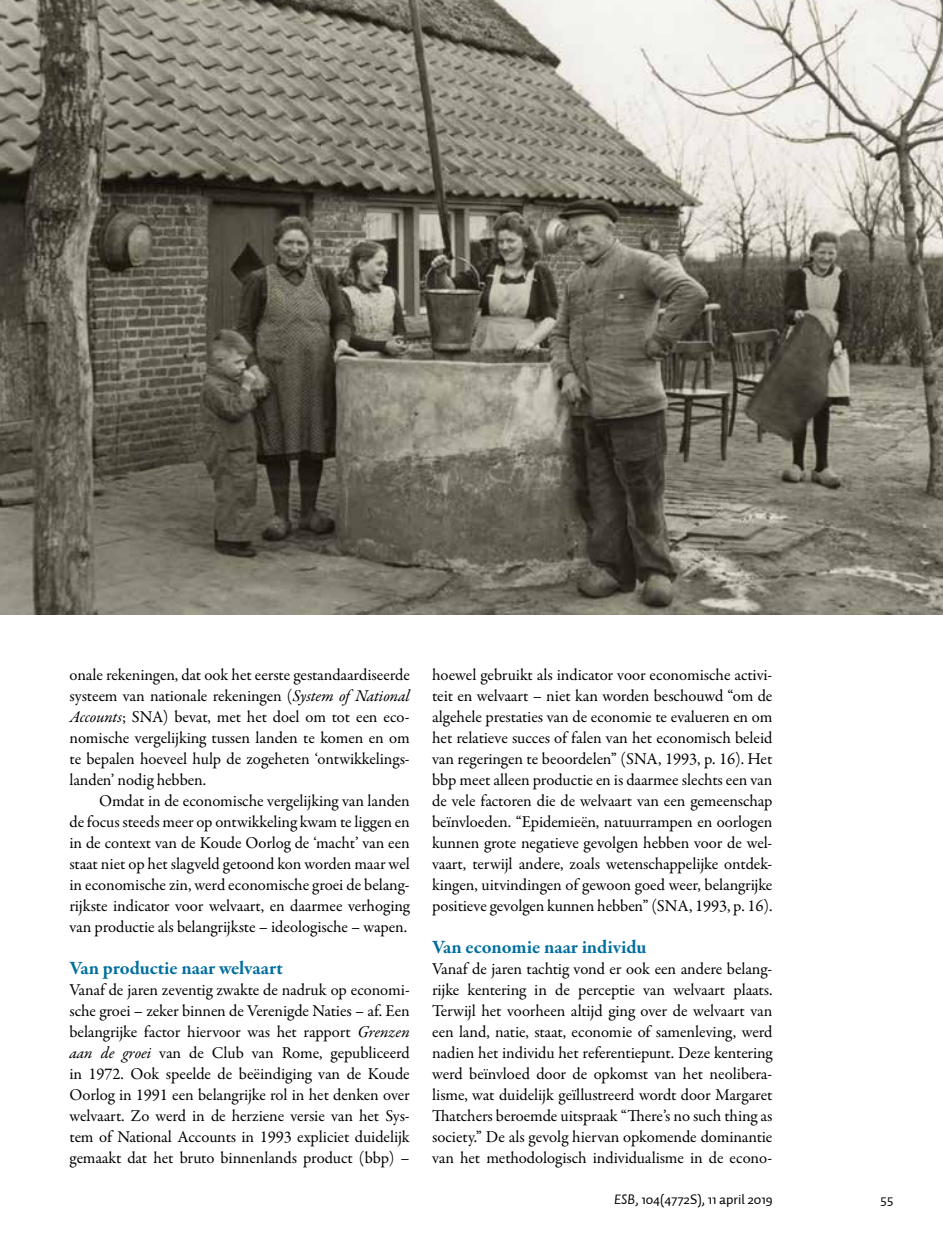
<style>
.page{position:relative;width:943px;height:1241px;background:#fff}
.page>*{position:absolute;margin:0;border:0;box-sizing:border-box;transform-origin:0 0}
.t1{font:700 19.25px "Garamond Premr Pro";letter-spacing:-.005em;color:#006e9f}
.t2{font:16.62px/21px "Garamond Premr Pro";letter-spacing:-.005em;color:#000;text-align:justify}
.t3{font:14px "Auto 1";letter-spacing:-.005em;color:#000}
.s1{font-style:italic}
</style>
<div class="page">
<img style="left:0;top:0;width:943px;height:614px">
<p class="t2" style="left:69px;top:664px;width:342px">onale rekeningen, dat ook het eerste gestandaardiseerde systeem van nationale rekeningen (<span class="s1">System of National Accounts</span>; SNA) bevat, met het doel om tot een eco&shy;nomische vergelijking tussen landen te komen en om te bepalen hoeveel hulp de zogeheten ‘ontwikkelings&shy;landen’ nodig hebben.</p>
<p class="t2" style="left:69px;top:790px;width:342px;text-indent:30px">Omdat in de economische vergelijking van landen de focus steeds meer op ontwikkeling kwam te liggen en in de context van de Koude Oorlog de ‘macht’ van een staat niet op het slagveld getoond kon worden maar wel in economische zin, werd economische groei de belang&shy;rijkste indicator voor welvaart, en daarmee verhoging van productie als belangrijkste – ideologische – wapen.</p>
<p class="t1" style="left:69px;top:956px;width:215px">Van productie naar welvaart</p>
<p class="t2" style="left:69px;top:979px;width:342px">Vanaf de jaren zeventig zwakte de nadruk op economi&shy;sche groei – zeker binnen de Verenigde Naties – af. Een belangrijke factor hiervoor was het rapport <span class="s1">Grenzen aan de groei</span> van de Club van Rome, gepubliceerd in 1972. Ook speelde de beëindiging van de Koude Oorlog in 1991 een belangrijke rol in het denken over welvaart. Zo werd in de herziene versie van het Sys&shy;tem of National Accounts in 1993 expliciet duidelijk gemaakt dat het bruto binnenlands product (bbp) –</p>
<p class="t2" style="left:432px;top:664px;width:342px">hoewel gebruikt als indicator voor economische activi&shy;teit en welvaart – niet kan worden beschouwd “om de algehele prestaties van de economie te evalueren en om het relatieve succes of falen van het economisch beleid van regeringen te beoordelen” (SNA, 1993, p. 16). Het bbp meet alleen productie en is daarmee slechts een van de vele factoren die de welvaart van een gemeenschap beïnvloeden. “Epidemieën, natuurrampen en oorlogen kunnen grote negatieve gevolgen hebben voor de wel&shy;vaart, terwijl andere, zoals wetenschappelijke ontdek&shy;kingen, uitvindingen of gewoon goed weer, belangrijke positieve gevolgen kunnen hebben” (SNA, 1993, p. 16).</p>
<p class="t1" style="left:432px;top:935px;width:216px">Van economie naar individu</p>
<p class="t2" style="left:432px;top:958px;width:342px">Vanaf de jaren tachtig vond er ook een andere belang&shy;rijke kentering in de perceptie van welvaart plaats.<br>Terwijl het voorheen altijd ging over de welvaart van een land, natie, staat, economie of samenleving, werd nadien het individu het referentiepunt. Deze kentering werd beïnvloed door de opkomst van het neolibera&shy;lisme, wat duidelijk geïllustreerd wordt door Margaret Thatchers beroemde uitspraak “There’s no such thing as society.” De als gevolg hiervan opkomende dominantie van het methodologisch individualisme in de econo-</p>
<p class="t3" style="left:614px;top:1190px;width:160px"><span class="s1">ESB</span>, 104(4772S), 11 april 2019</p>
<p class="t3" style="left:880px;top:1190px;width:14px">55</p>
</div>
